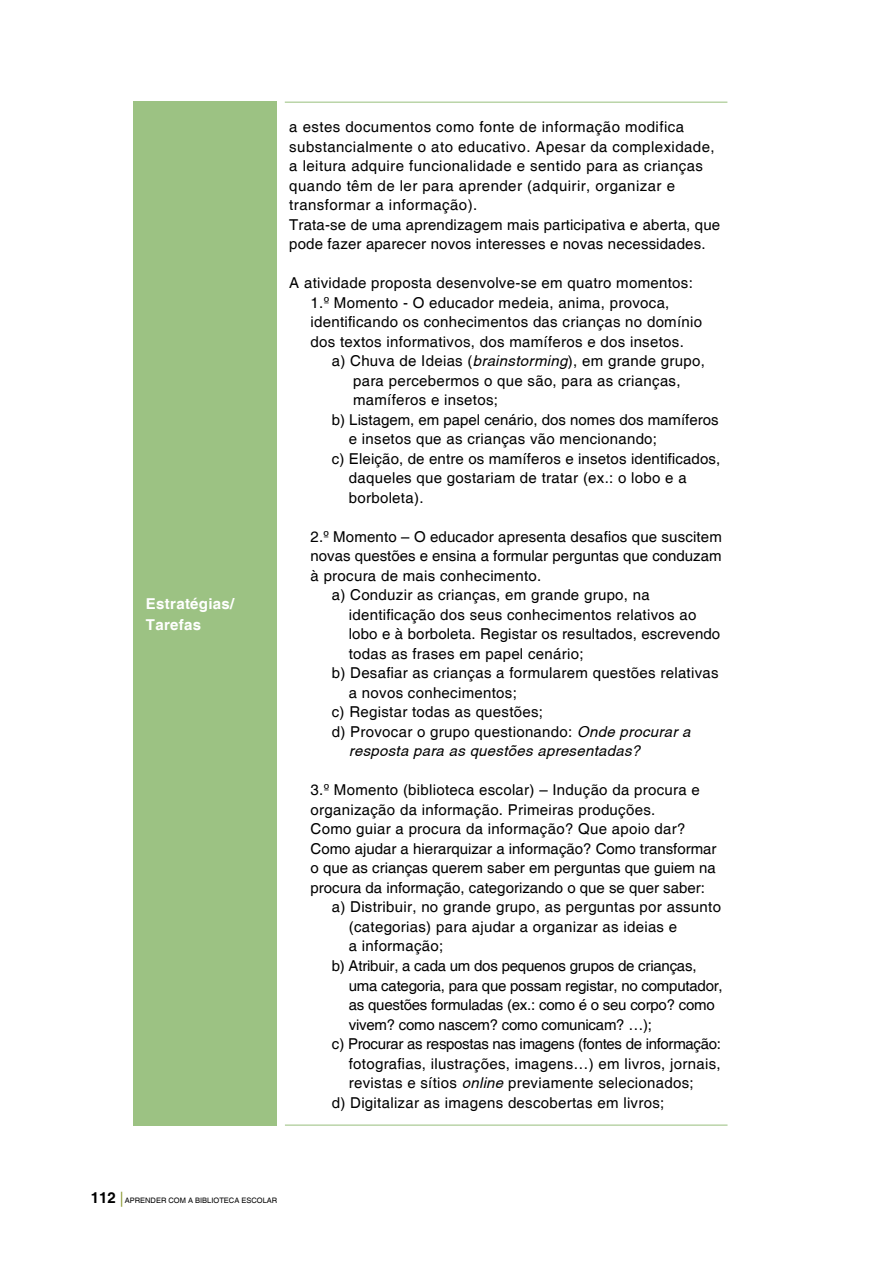
<style>
.page{position:relative;width:893px;height:1263px;background:#fff}
.page>*{position:absolute;margin:0;border:0;box-sizing:border-box;transform-origin:0 0}
.t1{font:15px/19.5px "Helvetica";letter-spacing:.02em;color:#000}
.t2{font:15px "Helvetica";color:#000}
.t3{font:15px "Helvetica";letter-spacing:-.015em;color:#000}
.t4{font:15px "Helvetica";letter-spacing:-.02em;color:#000}
.t5{font:italic 15px "Helvetica";letter-spacing:.02em;color:#000}
.t6{font:700 15px/21px "Helvetica";letter-spacing:.02em;color:#fff}
.t7{font:7.5px "Helvetica";color:#000}
.s1{font-style:italic}
.s2{font-weight:700;font-size:15px}
.s3{font-weight:700;font-size:15px;color:#87962b}
</style>
<div class="page">
<div style="left:133px;top:102px;width:144px;height:1023px;background:#9cc283"></div>
<hr style="left:285px;top:102px;width:442px;height:1px;background:#9cc283">
<hr style="left:285px;top:1124px;width:442px;height:1px;background:#9cc283">
<p class="t6" style="left:146px;top:594px;width:90px">Estratégias/<br>Tarefas</p>
<p class="t1" style="left:289px;top:118px;width:432px">a estes documentos como fonte de informação modifica substancialmente o ato educativo. Apesar da complexidade, a leitura adquire funcionalidade e sentido para as crianças quando têm de ler para aprender (adquirir, organizar e transformar a informação).<br>Trata‑se de uma aprendizagem mais participativa e aberta, que pode fazer aparecer novos interesses e novas necessidades.</p>
<p class="t1" style="left:311px;top:274px;width:393px;text-indent:-21px">A atividade proposta desenvolve‑se em quatro momentos:<br>1.º Momento ‑ O educador medeia, anima, provoca, identificando os conhecimentos das crianças no domínio dos textos informativos, dos mamíferos e dos insetos.</p>
<p class="t1" style="left:332px;top:352px;width:375px">a) Chuva de Ideias (<span class="s1">brainstorming</span>), em grande grupo,</p>
<p class="t1" style="left:353px;top:371px;width:329px">para percebermos o que são, para as crianças,</p>
<p class="t1" style="left:353px;top:391px;width:146px">mamíferos e insetos;</p>
<p class="t2" style="left:332px;top:411px;width:388px">b) Listagem, em papel cenário, dos nomes dos mamíferos</p>
<p class="t1" style="left:349px;top:430px;width:310px">e insetos que as crianças vão mencionando;</p>
<p class="t1" style="left:332px;top:449px;width:390px">c) Eleição, de entre os mamíferos e insetos identificados,</p>
<p class="t1" style="left:349px;top:469px;width:339px">daqueles que gostariam de tratar (ex.: o lobo e a</p>
<p class="t1" style="left:349px;top:488px;width:76px">borboleta).</p>
<p class="t1" style="left:311px;top:527px;width:413px">2.º Momento – O educador apresenta desafios que suscitem</p>
<p class="t2" style="left:311px;top:547px;width:413px">novas questões e ensina a formular perguntas que conduzam</p>
<p class="t1" style="left:311px;top:566px;width:232px">à procura de mais conhecimento.</p>
<p class="t1" style="left:332px;top:586px;width:320px">a) Conduzir as crianças, em grande grupo, na</p>
<p class="t1" style="left:349px;top:605px;width:349px">identificação dos seus conhecimentos relativos ao</p>
<p class="t1" style="left:349px;top:625px;width:373px">lobo e à borboleta. Registar os resultados, escrevendo</p>
<p class="t1" style="left:349px;top:644px;width:236px">todas as frases em papel cenário;</p>
<p class="t1" style="left:332px;top:664px;width:388px">b) Desafiar as crianças a formularem questões relativas</p>
<p class="t1" style="left:349px;top:683px;width:170px">a novos conhecimentos;</p>
<p class="t1" style="left:332px;top:703px;width:213px">c) Registar todas as questões;</p>
<p class="t1" style="left:332px;top:722px;width:360px">d) Provocar o grupo questionando: <span class="s1">Onde procurar a</span></p>
<p class="t5" style="left:349px;top:742px;width:293px">resposta para as questões apresentadas?</p>
<p class="t1" style="left:311px;top:781px;width:391px">3.º Momento (biblioteca escolar) – Indução da procura e</p>
<p class="t1" style="left:311px;top:800px;width:346px">organização da informação. Primeiras produções.</p>
<p class="t1" style="left:311px;top:820px;width:376px">Como guiar a procura da informação? Que apoio dar?</p>
<p class="t2" style="left:311px;top:840px;width:407px">Como ajudar a hierarquizar a informação? Como transformar</p>
<p class="t2" style="left:311px;top:859px;width:407px">o que as crianças querem saber em perguntas que guiem na</p>
<p class="t2" style="left:311px;top:879px;width:396px">procura da informação, categorizando o que se quer saber:</p>
<p class="t1" style="left:332px;top:898px;width:391px">a) Distribuir, no grande grupo, as perguntas por assunto</p>
<p class="t1" style="left:349px;top:917px;width:330px">(categorias) para ajudar a organizar as ideias e</p>
<p class="t1" style="left:349px;top:937px;width:96px">a informação;</p>
<p class="t3" style="left:332px;top:957px;width:366px">b) Atribuir, a cada um dos pequenos grupos de crianças,</p>
<p class="t3" style="left:349px;top:976px;width:375px">uma categoria, para que possam registar, no computador,</p>
<p class="t3" style="left:349px;top:996px;width:367px">as questões formuladas (ex.: como é o seu corpo? como</p>
<p class="t3" style="left:349px;top:1015px;width:305px">vivem? como nascem? como comunicam? …);</p>
<p class="t4" style="left:332px;top:1035px;width:391px">c) Procurar as respostas nas imagens (fontes de informação:</p>
<p class="t1" style="left:349px;top:1054px;width:373px">fotografias, ilustrações, imagens…) em livros, jornais,</p>
<p class="t1" style="left:349px;top:1073px;width:346px">revistas e sítios <span class="s1">online</span> previamente selecionados;</p>
<p class="t1" style="left:332px;top:1093px;width:334px">d) Digitalizar as imagens descobertas em livros;</p>
<p class="t7" style="left:91px;top:1196px;width:188px"><span class="s2">112</span> <span class="s3">|</span> APRENDER COM A BIBLIOTECA ESCOLAR</p>
</div>
